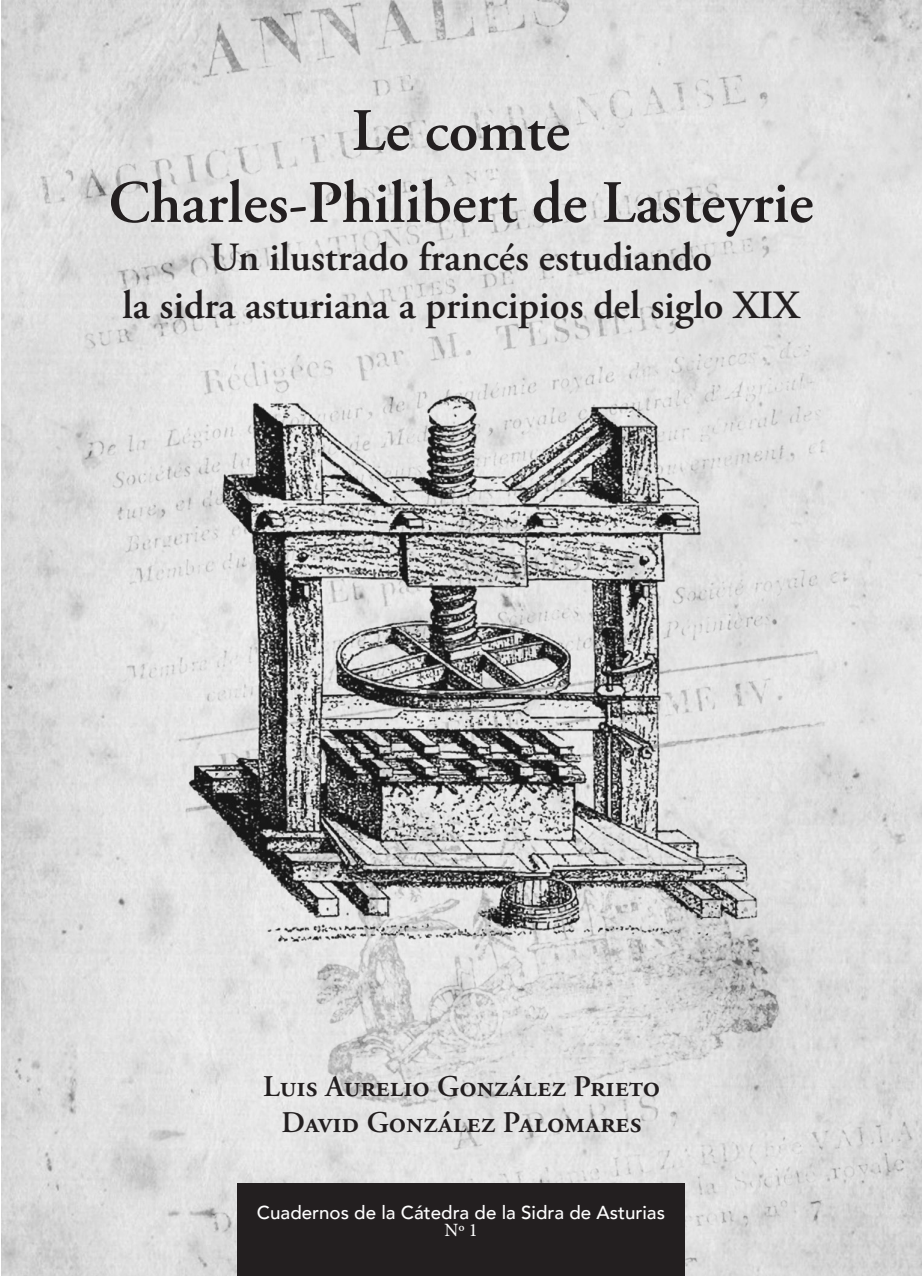
<style>
.page{position:relative;width:922px;height:1276px;background:#fff}
.page>*{position:absolute;margin:0;border:0;box-sizing:border-box;transform-origin:0 0}
.t1{font:600 60px/72px "Adobe Garamond Pro";color:#231f20;text-align:center}
.t2{font:600 40px/48px "Adobe Garamond Pro";color:#231f20;text-align:center}
.t3{font:600 30px/36px "Adobe Garamond Pro";color:#231f20;text-align:center}
.t4{font:500 18.75px "Avenir";color:#fff}
.t5{font:18.75px "Minion Pro";color:#fff}
</style>
<div class="page">
<img style="left:2px;top:0;width:919px;height:1276px">
<div style="left:237px;top:1183px;width:447px;height:93px;background:#231f20"></div>
<h1 class="t1" style="left:108px;top:95px;width:706px">Le comte<br>Charles-Philibert de Lasteyrie</h1>
<p class="t2" style="left:122px;top:234px;width:678px">Un ilustrado francés estudiando<br>la sidra asturiana a principios del siglo XIX</p>
<p class="t3" style="left:263px;top:1068px;width:398px">Luis Aurelio González Prieto<br>David González Palomares</p>
<p class="t4" style="left:257px;top:1196px;width:409px">Cuadernos de la Cátedra de la Sidra de Asturias</p>
<p class="t5" style="left:444px;top:1218px;width:35px">Nº 1</p>
</div>
